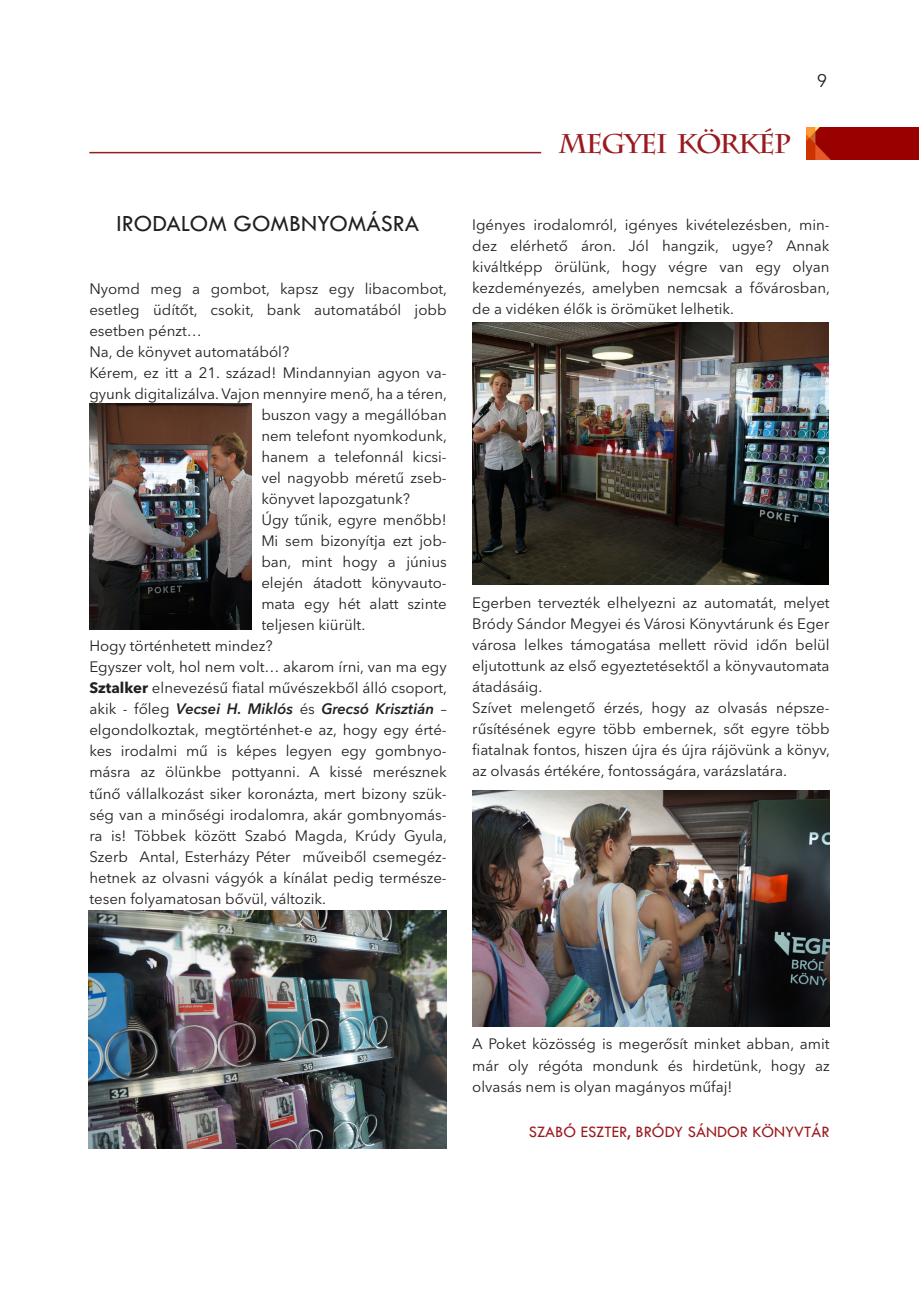
<style>
.page{position:relative;width:919px;height:1289px;background:#fff}
.page>*{position:absolute;margin:0;border:0;box-sizing:border-box;transform-origin:0 0}
.t1{font:700 27px "Charlemagne Std";letter-spacing:-.06em;color:#991b20}
.t2{font:24px "Tw Cen";color:#231f20}
.t3{font:18px "Avenir Next LT Pro";color:#231f20}
.t4{font:16.5px "Tw Cen";color:#991b20}
.t5{font:15px/21px "Avenir Next LT Pro";color:#231f20;text-align:justify}
.s1{font-weight:700}
.s2{font-weight:600;font-style:italic}
</style>
<div class="page">
<img style="left:89px;top:404px;width:163px;height:226px">
<img style="left:89px;top:910px;width:357px;height:238px">
<img style="left:472px;top:322px;width:356px;height:263px">
<img style="left:472px;top:790px;width:357px;height:236px">
<img style="left:806px;top:128px;width:112px;height:31px">
<hr style="left:89px;top:152px;width:452px;height:1px;background:#991b20">
<p class="t2" style="left:117px;top:209px;width:304px">IRODALOM GOMBNYOMÁSRA</p>
<p class="t5" style="left:89px;top:278px;width:359px">Nyomd meg a gombot, kapsz egy libacombot, esetleg üdítőt, csokit, bank automatából jobb esetben pénzt…</p>
<p class="t5" style="left:89px;top:341px;width:201px">Na, de könyvet automatából?</p>
<p class="t5" style="left:89px;top:362px;width:359px">Kérem, ez itt a 21. század! Mindannyian agyon va-</p>
<p class="t5" style="left:89px;top:383px;width:359px">gyunk digitalizálva. Vajon mennyire menő, ha a téren,</p>
<p class="t5" style="left:261px;top:404px;width:187px">buszon vagy a megállóban</p>
<p class="t5" style="left:261px;top:425px;width:187px">nem telefont nyomkodunk,</p>
<p class="t5" style="left:261px;top:446px;width:187px">hanem a telefonnál kicsi-</p>
<p class="t5" style="left:261px;top:467px;width:187px">vel nagyobb méretű zseb-</p>
<p class="t5" style="left:261px;top:488px;width:150px">könyvet lapozgatunk?</p>
<p class="t5" style="left:261px;top:509px;width:187px">Úgy tűnik, egyre menőbb!<br>Mi sem bizonyítja ezt job&shy;ban, mint hogy a június elején átadott könyvauto&shy;mata egy hét alatt szinte teljesen kiürült.</p>
<p class="t5" style="left:89px;top:635px;width:185px">Hogy történhetett mindez?</p>
<p class="t5" style="left:89px;top:656px;width:359px">Egyszer volt, hol nem volt… akarom írni, van ma egy <span class="s1">Sztalker</span> elnevezésű fiatal művészekből álló csoport, akik - főleg <span class="s2">Vecsei H. Miklós</span> és <span class="s2">Grecsó Krisztián</span> – elgondolkoztak, megtörténhet-e az, hogy egy érté&shy;kes irodalmi mű is képes legyen egy gombnyo&shy;másra az ölünkbe pottyanni. A kissé merésznek tűnő vállalkozást siker koronázta, mert bizony szük&shy;ség van a minőségi irodalomra, akár gombnyomás&shy;ra is! Többek között Szabó Magda, Krúdy Gyula, Szerb Antal, Esterházy Péter műveiből csemegéz&shy;hetnek az olvasni vágyók a kínálat pedig természe&shy;tesen folyamatosan bővül, változik.</p>
<p class="t1" style="left:558px;top:128px;width:234px">MEGYEI KÖRKÉP</p>
<p class="t3" style="left:816px;top:70px;width:12px">9</p>
<p class="t5" style="left:472px;top:214px;width:359px">Igényes irodalomról, igényes kivételezésben, min&shy;dez elérhető áron. Jól hangzik, ugye? Annak kiváltképp örülünk, hogy végre van egy olyan kezdeményezés, amelyben nemcsak a fővárosban, de a vidéken élők is örömüket lelhetik.</p>
<p class="t5" style="left:472px;top:592px;width:359px">Egerben tervezték elhelyezni az automatát, melyet Bródy Sándor Megyei és Városi Könyvtárunk és Eger városa lelkes támogatása mellett rövid időn belül eljutottunk az első egyeztetésektől a könyvautomata átadásáig.</p>
<p class="t5" style="left:472px;top:697px;width:359px">Szívet melengető érzés, hogy az olvasás népsze&shy;rűsítésének egyre több embernek, sőt egyre több fiatalnak fontos, hiszen újra és újra rájövünk a könyv, az olvasás értékére, fontosságára, varázslatára.</p>
<p class="t5" style="left:472px;top:1033px;width:359px">A Poket közösség is megerősít minket abban, amit már oly régóta mondunk és hirdetünk, hogy az olvasás nem is olyan magányos műfaj!</p>
<p class="t4" style="left:528px;top:1121px;width:302px">SZABÓ ESZTER, BRÓDY SÁNDOR KÖNYVTÁR</p>
</div>
